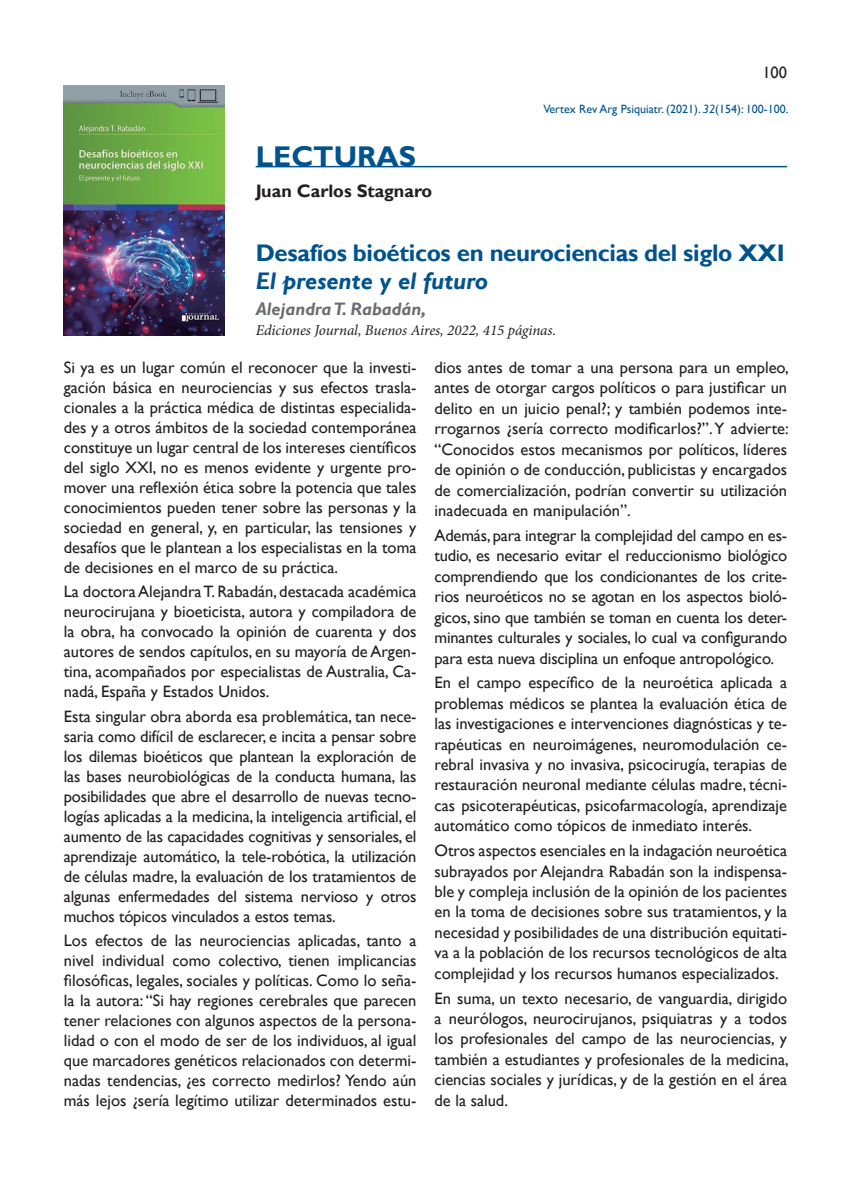
<style>
.page{position:relative;width:851px;height:1191px;background:#fff}
.page>*{position:absolute;margin:0;border:0;box-sizing:border-box;transform-origin:0 0}
.t1{font:700 28.5px "Gill Sans";color:#00538d}
.t2{font:700 24px "Gill Sans";letter-spacing:-.015em;color:#00538d}
.t3{font:italic 700 24px "Gill Sans";color:#00538d}
.t4{font:italic 700 18px "Gill Sans";color:#6c6d70}
.t5{font:700 18px "Gill Sans";color:#231f20}
.t6{font:16.5px/20px "Gill Sans";color:#231f20;text-align:justify}
.t7{font:italic 15px "Minion Pro";letter-spacing:-.005em;color:#231f20}
.t8{font:12px "Gill Sans";color:#00538d}
.s1{font-style:italic}
</style>
<div class="page">
<hr style="left:256px;top:166px;width:531px;height:1px;background:#00538d">
<img style="left:64px;top:85px;width:161px;height:250px">
<p class="t6" style="left:762px;top:63px;width:26px">100</p>
<h1 class="t1" style="left:256px;top:139px;width:162px">LECTURAS</h1>
<p class="t5" style="left:256px;top:180px;width:178px">Juan Carlos Stagnaro</p>
<p class="t8" style="left:543px;top:102px;width:246px">Vertex Rev Arg Psiquiatr. (2021). <span class="s1">32</span>(154): 100-100.</p>
<h2 class="t2" style="left:256px;top:238px;width:530px">Desafíos bioéticos en neurociencias del siglo XXI</h2>
<h2 class="t3" style="left:256px;top:267px;width:234px">El presente y el futuro</h2>
<p class="t4" style="left:256px;top:299px;width:172px">Alejandra T. Rabadán,</p>
<p class="t7" style="left:256px;top:320px;width:302px">Ediciones Journal, Buenos Aires, 2022, 415 páginas.</p>
<p class="t6" style="left:64px;top:358px;width:354px">Si ya es un lugar común el reconocer que la investi&shy;gación básica en neurociencias y sus efectos trasla&shy;cionales a la práctica médica de distintas especialida&shy;des y a otros ámbitos de la sociedad contemporánea constituye un lugar central de los intereses científicos del siglo XXI, no es menos evidente y urgente pro&shy;mover una reflexión ética sobre la potencia que tales conocimientos pueden tener sobre las personas y la sociedad en general, y, en particular, las tensiones y desafíos que le plantean a los especialistas en la toma de decisiones en el marco de su práctica.</p>
<p class="t6" style="left:64px;top:582px;width:354px">La doctora Alejandra T. Rabadán, destacada académica neurocirujana y bioeticista, autora y compiladora de la obra, ha convocado la opinión de cuarenta y dos autores de sendos capítulos, en su mayoría de Argen&shy;tina, acompañados por especialistas de Australia, Ca&shy;nadá, España y Estados Unidos.</p>
<p class="t6" style="left:64px;top:706px;width:354px">Esta singular obra aborda esa problemática, tan nece&shy;saria como difícil de esclarecer, e incita a pensar sobre los dilemas bioéticos que plantean la exploración de las bases neurobiológicas de la conducta humana, las posibilidades que abre el desarrollo de nuevas tecno&shy;logías aplicadas a la medicina, la inteligencia artificial, el aumento de las capacidades cognitivas y sensoriales, el aprendizaje automático, la tele-robótica, la utilización de células madre, la evaluación de los tratamientos de algunas enfermedades del sistema nervioso y otros muchos tópicos vinculados a estos temas.</p>
<p class="t6" style="left:64px;top:930px;width:354px">Los efectos de las neurociencias aplicadas, tanto a nivel individual como colectivo, tienen implicancias filosóficas, legales, sociales y políticas. Como lo seña&shy;la la autora: “Si hay regiones cerebrales que parecen tener relaciones con algunos aspectos de la persona&shy;lidad o con el modo de ser de los individuos, al igual que marcadores genéticos relacionados con determi&shy;nadas tendencias, ¿es correcto medirlos? Yendo aún más lejos ¿sería legítimo utilizar determinados estu-</p>
<p class="t6" style="left:434px;top:357px;width:356px;line-height:20.4px">dios antes de tomar a una persona para un empleo, antes de otorgar cargos políticos o para justificar un delito en un juicio penal?; y también podemos inte&shy;rrogarnos ¿sería correcto modificarlos?”. Y advierte: “Conocidos estos mecanismos por políticos, líderes de opinión o de conducción, publicistas y encargados de comercialización, podrían convertir su utilización inadecuada en manipulación”.</p>
<p class="t6" style="left:434px;top:525px;width:354px;line-height:20.4px">Además, para integrar la complejidad del campo en es&shy;tudio, es necesario evitar el reduccionismo biológico comprendiendo que los condicionantes de los crite&shy;rios neuroéticos no se agotan en los aspectos bioló&shy;gicos, sino que también se toman en cuenta los deter&shy;minantes culturales y sociales, lo cual va configurando para esta nueva disciplina un enfoque antropológico.</p>
<p class="t6" style="left:434px;top:673px;width:354px;line-height:20.4px">En el campo específico de la neuroética aplicada a problemas médicos se plantea la evaluación ética de las investigaciones e intervenciones diagnósticas y te&shy;rapéuticas en neuroimágenes, neuromodulación ce&shy;rebral invasiva y no invasiva, psicocirugía, terapias de restauración neuronal mediante células madre, técni&shy;cas psicoterapéuticas, psicofarmacología, aprendizaje automático como tópicos de inmediato interés.</p>
<p class="t6" style="left:434px;top:840px;width:354px;line-height:20.4px">Otros aspectos esenciales en la indagación neuroética subrayados por Alejandra Rabadán son la indispensa&shy;ble y compleja inclusión de la opinión de los pacientes en la toma de decisiones sobre sus tratamientos, y la necesidad y posibilidades de una distribución equitati&shy;va a la población de los recursos tecnológicos de alta complejidad y los recursos humanos especializados.</p>
<p class="t6" style="left:434px;top:988px;width:356px;line-height:20.4px">En suma, un texto necesario, de vanguardia, dirigido a neurólogos, neurocirujanos, psiquiatras y a todos los profesionales del campo de las neurociencias, y también a estudiantes y profesionales de la medicina, ciencias sociales y jurídicas, y de la gestión en el área de la salud.</p>
</div>
